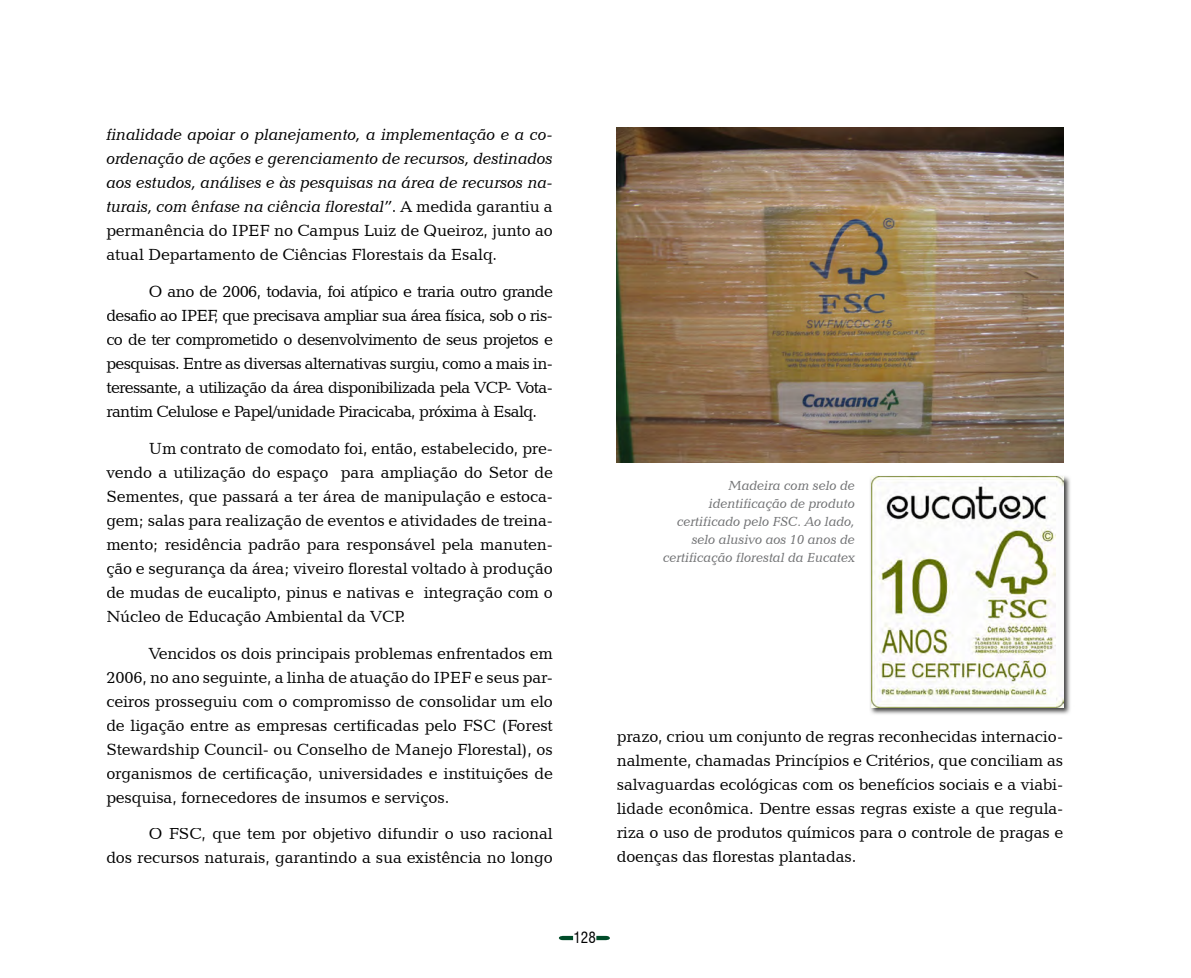
<style>
.page{position:relative;width:1191px;height:978px;background:#fff}
.page>*{position:absolute;margin:0;border:0;box-sizing:border-box;transform-origin:0 0}
.t1{font:16.5px/24px "Candida BT";letter-spacing:-.01em;color:#000;text-align:justify}
.t2{font:italic 16.5px/24px "Candida BT";letter-spacing:-.01em;color:#000;text-align:justify}
.t3{font:condensed 15px "Swiss 721 BT";color:#000}
.t4{font:italic 13.5px/18px "Candida BT";letter-spacing:-.01em;color:#707173;text-align:right}
.s1{font-style:normal}
</style>
<div class="page">
<svg style="left:559px;top:936px;width:51px;height:4px"></svg>
<img style="left:617px;top:128px;width:446px;height:334px">
<img style="left:870px;top:476px;width:200px;height:238px">
<img style="left:871px;top:476px;width:192px;height:231px">
<p class="t2" style="left:106px;top:122px;width:448px">finalidade apoiar o planejamento, a implementação e a co&shy;ordenação de ações e gerenciamento de recursos, destinados aos estudos, análises e às pesquisas na área de recursos na&shy;turais, com ênfase na ciência florestal”<span class="s1">. A medida garantiu a permanência do IPEF no Campus Luiz de Queiroz, junto ao atual Departamento de Ciências Florestais da Esalq.</span></p>
<p class="t1" style="left:106px;top:279px;width:448px;text-indent:43px">O ano de 2006, todavia, foi atípico e traria outro grande desafio ao IPEF, que precisava ampliar sua área física, sob o ris&shy;co de ter comprometido o desenvolvimento de seus projetos e pesquisas. Entre as diversas alternativas surgiu, como a mais in&shy;teressante, a utilização da área disponibilizada pela VCP- Vota&shy;rantim Celulose e Papel/unidade Piracicaba, próxima à Esalq.</p>
<p class="t1" style="left:106px;top:436px;width:448px;text-indent:43px">Um contrato de comodato foi, então, estabelecido, pre&shy;vendo a utilização do espaço para ampliação do Setor de Sementes, que passará a ter área de manipulação e estoca&shy;gem; salas para realização de eventos e atividades de treina&shy;mento; residência padrão para responsável pela manuten&shy;ção e segurança da área; viveiro florestal voltado à produção de mudas de eucalipto, pinus e nativas e integração com o Núcleo de Educação Ambiental da VCP.</p>
<p class="t1" style="left:106px;top:641px;width:448px;text-indent:43px">Vencidos os dois principais problemas enfrentados em 2006, no ano seguinte, a linha de atuação do IPEF e seus par&shy;ceiros prosseguiu com o compromisso de consolidar um elo de ligação entre as empresas certificadas pelo FSC (Forest Stewardship Council- ou Conselho de Manejo Florestal), os organismos de certificação, universidades e instituições de pesquisa, fornecedores de insumos e serviços.</p>
<p class="t1" style="left:106px;top:821px;width:448px;text-align:right">O FSC, que tem por objetivo difundir o uso racional<br>dos recursos naturais, garantindo a sua existência no longo</p>
<p class="t4" style="left:663px;top:476px;width:193px">Madeira com selo de identificação de produto certificado pelo FSC. Ao lado, selo alusivo aos 10 anos de certificação florestal da Eucatex</p>
<p class="t1" style="left:617px;top:724px;width:448px">prazo, criou um conjunto de regras reconhecidas internacio&shy;nalmente, chamadas Princípios e Critérios, que conciliam as salvaguardas ecológicas com os benefícios sociais e a viabi&shy;lidade econômica. Dentre essas regras existe a que regula&shy;riza o uso de produtos químicos para o controle de pragas e doenças das florestas plantadas.</p>
<p class="t3" style="left:573px;top:928px;width:24px">128</p>
</div>
